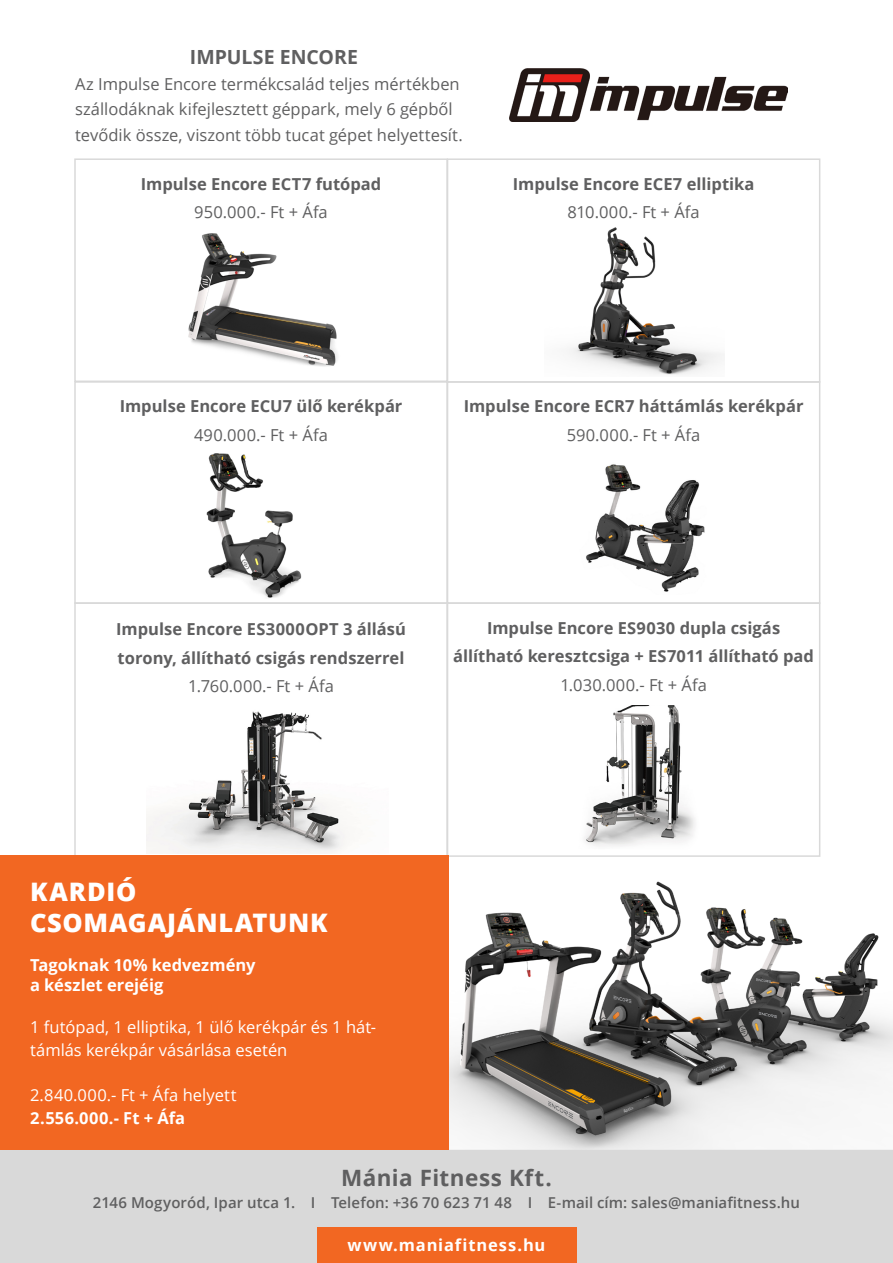
<style>
.page{position:relative;width:893px;height:1263px;background:#fff}
.page>*{position:absolute;margin:0;border:0;box-sizing:border-box;transform-origin:0 0}
.t1{font:800 25.5px "Open Sans";letter-spacing:.03em;color:#fff}
.t2{font:700 22.5px "Open Sans";letter-spacing:.02em;color:#5f5f60}
.t3{font:700 19.5px "Open Sans";color:#5f5f60}
.t4{font:700 16.5px "Open Sans";color:#5f5f60}
.t5{font:16.5px "Open Sans";color:#5f5f60}
.t6{font:16.5px/22.5px "Open Sans";color:#fff}
.t7{font:700 16.5px "Open Sans";letter-spacing:.005em;color:#fff}
.t8{font:700 16.5px "Open Sans";letter-spacing:.05em;color:#fff}
.t9{font:600 15px "Open Sans";letter-spacing:.005em;color:#5f5f60}
</style>
<div class="page">
<img style="left:448px;top:866px;width:445px;height:284px">
<img style="left:206px;top:453px;width:96px;height:145px">
<img style="left:586px;top:464px;width:119px;height:128px">
<img style="left:147px;top:711px;width:200px;height:143px">
<img style="left:584px;top:705px;width:111px;height:142px">
<img style="left:569px;top:227px;width:155px;height:148px">
<img style="left:188px;top:233px;width:149px;height:134px">
<div style="left:74px;top:158px;width:374px;height:224px;border:2px solid #d9d9d9"></div>
<div style="left:74px;top:381px;width:374px;height:223px;border:2px solid #d9d9d9"></div>
<div style="left:74px;top:602px;width:374px;height:255px;border:2px solid #d9d9d9"></div>
<div style="left:447px;top:158px;width:373px;height:225px;border:2px solid #d9d9d9"></div>
<div style="left:447px;top:381px;width:373px;height:223px;border:2px solid #d9d9d9"></div>
<div style="left:447px;top:602px;width:373px;height:255px;border:2px solid #d9d9d9"></div>
<img style="left:509px;top:69px;width:279px;height:53px">
<div style="left:2px;top:1152px;width:889px;height:109px;background:#d9d9d9"></div>
<div style="left:0;top:1150px;width:893px;height:113px;border:4px solid #d9d9d9"></div>
<div style="left:317px;top:1227px;width:259px;height:36px;background:#f26722"></div>
<div style="left:0;top:855px;width:448px;height:295px;background:#f26722"></div>
<p class="t3" style="left:190px;top:44px;width:170px">IMPULSE ENCORE</p>
<p class="t5" style="left:75px;top:73px;width:386px">Az Impulse Encore termékcsalád teljes mértékben</p>
<p class="t5" style="left:75px;top:98px;width:379px">szállodáknak kifejlesztett géppark, mely 6 gépből</p>
<p class="t5" style="left:75px;top:124px;width:389px">tevődik össze, viszont több tucat gépet helyettesít.</p>
<p class="t4" style="left:141px;top:172px;width:242px">Impulse Encore ECT7 futópad</p>
<p class="t5" style="left:194px;top:201px;width:135px">950.000.- Ft + Áfa</p>
<p class="t4" style="left:513px;top:172px;width:243px">Impulse Encore ECE7 elliptika</p>
<p class="t5" style="left:567px;top:201px;width:134px">810.000.- Ft + Áfa</p>
<p class="t4" style="left:120px;top:395px;width:284px">Impulse Encore ECU7 ülő kerékpár</p>
<p class="t5" style="left:194px;top:423px;width:135px">490.000.- Ft + Áfa</p>
<p class="t4" style="left:464px;top:395px;width:341px">Impulse Encore ECR7 háttámlás kerékpár</p>
<p class="t5" style="left:567px;top:423px;width:135px">590.000.- Ft + Áfa</p>
<p class="t4" style="left:116px;top:617px;width:291px">Impulse Encore ES3000OPT 3 állású</p>
<p class="t4" style="left:118px;top:646px;width:288px">torony, állítható csigás rendszerrel</p>
<p class="t5" style="left:188px;top:675px;width:147px">1.760.000.- Ft + Áfa</p>
<p class="t4" style="left:487px;top:616px;width:295px">Impulse Encore ES9030 dupla csigás</p>
<p class="t4" style="left:453px;top:644px;width:362px">állítható keresztcsiga + ES7011 állítható pad</p>
<p class="t5" style="left:560px;top:673px;width:148px">1.030.000.- Ft + Áfa</p>
<p class="t1" style="left:30px;top:872px;width:108px">KARDIÓ</p>
<p class="t1" style="left:30px;top:903px;width:299px">CSOMAGAJÁNLATUNK</p>
<p class="t7" style="left:30px;top:954px;width:227px">Tagoknak 10% kedvezmény</p>
<p class="t7" style="left:30px;top:973px;width:135px">a készlet erejéig</p>
<p class="t6" style="left:30px;top:1016px;width:347px">1 futópad, 1 elliptika, 1 ülő kerékpár és 1 hát&shy;támlás kerékpár vásárlása esetén</p>
<p class="t6" style="left:30px;top:1083px;width:208px">2.840.000.- Ft + Áfa helyett</p>
<p class="t7" style="left:30px;top:1106px;width:157px">2.556.000.- Ft + Áfa</p>
<p class="t2" style="left:341px;top:1162px;width:212px">Mánia Fitness Kft.</p>
<p class="t9" style="left:93px;top:1192px;width:709px">2146 Mogyoród, Ipar utca 1. I Telefon: +36 70 623 71 48 I E-mail cím: sales@maniafitness.hu</p>
<p class="t8" style="left:347px;top:1234px;width:199px">www.maniafitness.hu</p>
</div>
